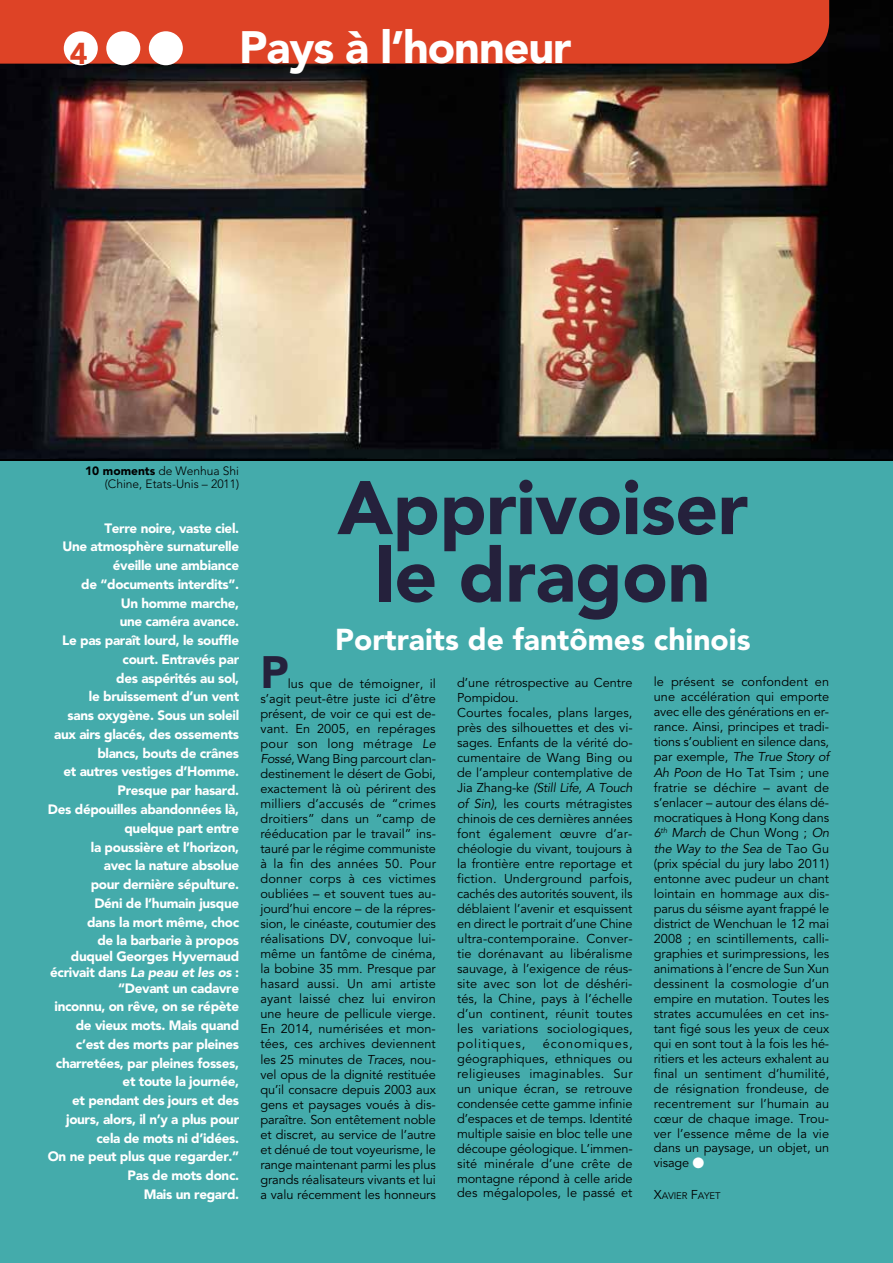
<style>
.page{position:relative;width:893px;height:1263px;background:#44abab}
.page>*{position:absolute;margin:0;border:0;box-sizing:border-box;transform-origin:0 0}
.t1{font:900 75px/67.5px "Avenir";letter-spacing:-.005em;color:#25213c;text-align:center}
.t2{font:900 45px "Avenir";letter-spacing:-.025em;color:#fff}
.t3{font:900 45px "Avenir";color:#25213c}
.t4{font:900 30px "Avenir";color:#fff}
.t5{font:900 30px "Avenir";color:#de4326}
.t6{font:900 13.5px/18.8px "Avenir";letter-spacing:-.025em;color:#fff;text-align:right}
.t7{font:12.75px/15px "Avenir";color:#000;text-align:justify}
.t8{font:300 12px/13.5px "Avenir";color:#000;text-align:right}
.t9{font:9.6px "Avenir";letter-spacing:-.015em;color:#000}
.s1{font-weight:900}
.s2{font-style:italic}
.s3{color:#fff}
.s4{font-size:12.75px}
</style>
<div class="page">
<img style="left:0;top:0;width:893px;height:459px">
<div style="left:0;top:0;width:829px;height:64px;background:#de4326"></div>
<div style="left:64px;top:31px;width:34px;height:34px;background:#fff;border-radius:50%"></div>
<div style="left:106px;top:31px;width:34px;height:34px;background:#fff;border-radius:50%"></div>
<div style="left:149px;top:31px;width:34px;height:34px;background:#fff;border-radius:50%"></div>
<h3 class="t5" style="left:70px;top:35px;width:19px">4</h3>
<h2 class="t2" style="left:239px;top:20px;width:334px">Pays à l’honneur</h2>
<p class="t8" style="left:85px;top:464px;width:156px"><span class="s1">10 moments</span> de Wenhua Shi (Chine, Etats-Unis – 2011)</p>
<p class="t6" style="left:48px;top:518px;width:193px">Terre noire, vaste ciel.<br>Une atmosphère surnaturelle éveille une ambiance<br>de “documents interdits”.<br>Un homme marche,<br>une caméra avance.<br>Le pas paraît lourd, le souffle court. Entravés par<br>des aspérités au sol,<br>le bruissement d’un vent<br>sans oxygène. Sous un soleil aux airs glacés, des ossements blancs, bouts de crânes<br>et autres vestiges d’Homme.<br>Presque par hasard.<br>Des dépouilles abandonnées là, quelque part entre<br>la poussière et l’horizon,<br>avec la nature absolue<br>pour dernière sépulture.<br>Déni de l’humain jusque<br>dans la mort même, choc<br>de la barbarie à propos</p>
<p class="t6" style="left:50px;top:948px;width:190px;line-height:15.8px">duquel Georges Hyvernaud écrivait dans <span class="s2">La peau et les os</span> : “Devant un cadavre</p>
<p class="t6" style="left:48px;top:997px;width:193px">inconnu, on rêve, on se répète de vieux mots. Mais quand c’est des morts par pleines charretées, par pleines fosses, et toute la journée,<br>et pendant des jours et des jours, alors, il n’y a plus pour cela de mots ni d’idées.<br>On ne peut plus que regarder.”<br>Pas de mots donc.<br>Mais un regard.</p>
<h1 class="t1" style="left:337px;top:474px;width:412px">Apprivoiser le dragon</h1>
<h3 class="t4" style="left:335px;top:621px;width:417px">Portraits de fantômes chinois</h3>
<h2 class="t3" style="left:260px;top:645px;width:30px">P</h2>
<p class="t7" style="left:260px;top:676px;width:177px;text-indent:27px">lus que de témoigner, il s’agit peut-être juste ici d’être présent, de voir ce qui est de&shy;vant. En 2005, en repérages pour son long métrage <span class="s2">Le Fossé</span>, Wang Bing parcourt clan&shy;destinement le désert de Gobi, exactement là où périrent des milliers d’accusés de “crimes droitiers” dans un “camp de rééducation par le travail” ins&shy;tauré par le régime communiste à la fin des années 50. Pour donner corps à ces victimes oubliées – et souvent tues au&shy;jourd’hui encore – de la répres&shy;sion, le cinéaste, coutumier des réalisations DV, convoque lui&shy;même un fantôme de cinéma, la bobine 35 mm. Presque par hasard aussi. Un ami artiste ayant laissé chez lui environ une heure de pellicule vierge.<br>En 2014, numérisées et mon&shy;tées, ces archives deviennent les 25 minutes de <span class="s2">Traces</span>, nou&shy;vel opus de la dignité restituée qu’il consacre depuis 2003 aux gens et paysages voués à dis&shy;paraître. Son entêtement noble et discret, au service de l’autre et dénué de tout voyeurisme, le range maintenant parmi les plus grands réalisateurs vivants et lui a valu récemment les honneurs</p>
<p class="t7" style="left:457px;top:675px;width:177px;text-align:left">d’une rétrospective au Centre<br>Pompidou.<br>Courtes focales, plans larges, près des silhouettes et des vi&shy;sages. Enfants de la vérité do&shy;cumentaire de Wang Bing ou de l’ampleur contemplative de<br>Jia Zhang-ke <span class="s2">(Still Life, A Touch of Sin)</span>, les courts métragistes chinois de ces dernières années font également œuvre d’ar&shy;chéologie du vivant, toujours à la frontière entre reportage et fiction. Underground parfois, cachés des autorités souvent, ils déblaient l’avenir et esquissent en direct le portrait d’une Chine ultra-contemporaine. Conver&shy;tie dorénavant au libéralisme sauvage, à l’exigence de réus&shy;site avec son lot de déshéri&shy;tés, la Chine, pays à l’échelle d’un continent, réunit toutes les variations sociologiques, politiques,</p>
<p class="t7" style="left:457px;top:1036px;width:177px;text-indent:86px">économiques, géographiques, ethniques ou religieuses imaginables. Sur un unique écran, se retrouve condensée cette gamme infinie d’espaces et de temps. Identité multiple saisie en bloc telle une découpe géologique. L’immen&shy;sité minérale d’une crête de montagne répond à celle aride des mégalopoles, le passé et</p>
<p class="t7" style="left:654px;top:674px;width:177px">le présent se confondent en une accélération qui emporte avec elle des générations en er&shy;rance. Ainsi, principes et tradi&shy;tions s’oublient en silence dans, par exemple, <span class="s2">The True Story of Ah Poon</span> de Ho Tat Tsim ; une fratrie se déchire – avant de s’enlacer – autour des élans dé&shy;mocratiques à Hong Kong dans <span class="s2">6</span><sup>th</sup> <span class="s2">March</span> de Chun Wong ; <span class="s2">On the Way to the Sea</span> de Tao Gu (prix spécial du jury labo 2011) entonne avec pudeur un chant lointain en hommage aux dis&shy;parus du séisme ayant frappé le district de Wenchuan le 12 mai 2008 ; en scintillements, calli&shy;graphies et surimpressions, les animations à l’encre de Sun Xun dessinent la cosmologie d’un empire en mutation. Toutes les strates accumulées en cet ins&shy;tant figé sous les yeux de ceux qui en sont tout à la fois les hé&shy;ritiers et les acteurs exhalent au final un sentiment d’humilité, de résignation frondeuse, de recentrement sur l’humain au cœur de chaque image. Trou&shy;ver l’essence même de la vie dans un paysage, un objet, un visage <span class="s3">●</span></p>
<p class="t9" style="left:654px;top:1190px;width:68px"><span class="s4">X</span>AVIER <span class="s4">F</span>AYET</p>
</div>
